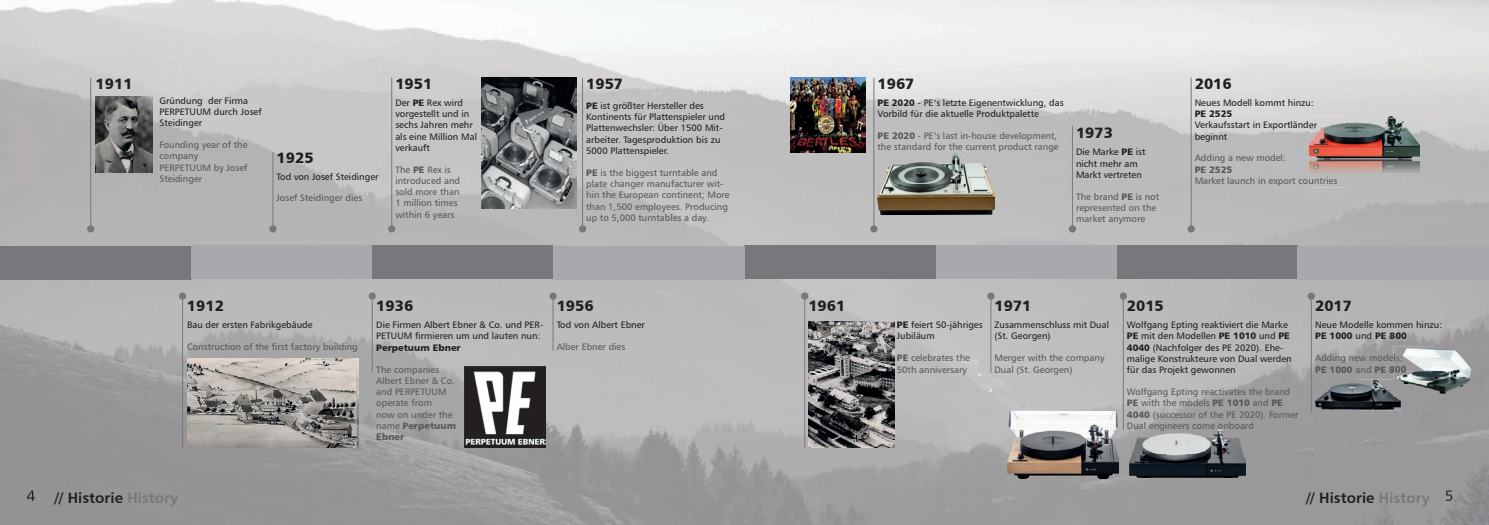
<style>
.page{position:relative;width:1489px;height:525px;background:#fff}
.page>*{position:absolute;margin:0;border:0;box-sizing:border-box;transform-origin:0 0}
.t1{font:15px "Humanist 777 BT Black B";color:#231f20}
.t2{font:15px "Humanist 777 BT Bold B";color:#231f20}
.t3{font:9.38px/11.2px "Humanist 777 BT Roman B";color:#231f20}
.t4{font:9.38px/11.2px "Humanist 777 BT Roman B";color:#57585a}
.t5{font:9.38px/11.2px "Humanist 777 BT Black B";color:#57585a}
.t6{font:9.38px "Humanist 777 BT Black B";color:#231f20}
.s1{font-family:"Humanist 777 BT Black B"}
.s2{font-family:"Humanist 777 BT Roman B"}
.s3{color:#76787b}
</style>
<div class="page">
<img style="left:0;top:0;width:1225px;height:524px">
<img style="left:1225px;top:131px;width:88px;height:393px">
<img style="left:1401px;top:131px;width:87px;height:218px">
<img style="left:1313px;top:187px;width:88px;height:337px">
<img style="left:1445px;top:349px;width:43px;height:175px">
<svg style="left:27px;top:490px;width:8px;height:10px"></svg>
<svg style="left:1445px;top:490px;width:7px;height:10px"></svg>
<img style="left:1194px;top:121px;width:114px;height:9px">
<img style="left:1195px;top:177px;width:113px;height:9px">
<img style="left:1314px;top:354px;width:79px;height:9px">
<img style="left:1371px;top:366px;width:22px;height:6px">
<img style="left:1127px;top:421px;width:125px;height:9px">
<div style="left:0;top:245px;width:191px;height:34px;background:#76787b"></div>
<div style="left:744px;top:245px;width:191px;height:34px;background:#76787b"></div>
<div style="left:372px;top:245px;width:181px;height:34px;background:#76787b"></div>
<div style="left:1116px;top:245px;width:181px;height:34px;background:#76787b"></div>
<div style="left:191px;top:245px;width:181px;height:34px;background:#a8a9ad"></div>
<div style="left:935px;top:245px;width:181px;height:34px;background:#a8a9ad"></div>
<div style="left:553px;top:245px;width:191px;height:34px;background:#a8a9ad"></div>
<div style="left:1297px;top:246px;width:191px;height:33px;background:#a8a9ad"></div>
<div style="left:87px;top:225px;width:7px;height:7px;background:#76787b;border-radius:50%"></div>
<div style="left:179px;top:292px;width:7px;height:7px;background:#76787b;border-radius:50%"></div>
<div style="left:368px;top:292px;width:8px;height:7px;background:#76787b;border-radius:50%"></div>
<div style="left:549px;top:292px;width:7px;height:7px;background:#76787b;border-radius:50%"></div>
<div style="left:1068px;top:225px;width:7px;height:7px;background:#76787b;border-radius:50%"></div>
<div style="left:1187px;top:225px;width:7px;height:7px;background:#76787b;border-radius:50%"></div>
<div style="left:870px;top:225px;width:7px;height:7px;background:#76787b;border-radius:50%"></div>
<div style="left:269px;top:225px;width:7px;height:7px;background:#76787b;border-radius:50%"></div>
<div style="left:801px;top:292px;width:7px;height:7px;background:#76787b;border-radius:50%"></div>
<div style="left:1119px;top:292px;width:7px;height:7px;background:#76787b;border-radius:50%"></div>
<div style="left:388px;top:225px;width:7px;height:7px;background:#76787b;border-radius:50%"></div>
<div style="left:987px;top:292px;width:7px;height:7px;background:#76787b;border-radius:50%"></div>
<div style="left:579px;top:225px;width:7px;height:7px;background:#76787b;border-radius:50%"></div>
<div style="left:1307px;top:292px;width:7px;height:7px;background:#76787b;border-radius:50%"></div>
<hr style="left:90px;top:78px;width:1px;height:148px;background:#76787b">
<hr style="left:272px;top:152px;width:1px;height:76px;background:#76787b">
<hr style="left:391px;top:78px;width:1px;height:148px;background:#76787b">
<hr style="left:582px;top:78px;width:1px;height:148px;background:#76787b">
<hr style="left:182px;top:299px;width:1px;height:148px;background:#76787b">
<hr style="left:372px;top:299px;width:1px;height:73px;background:#76787b">
<hr style="left:552px;top:298px;width:1px;height:52px;background:#76787b">
<hr style="left:804px;top:299px;width:1px;height:148px;background:#76787b">
<hr style="left:990px;top:298px;width:1px;height:74px;background:#76787b">
<hr style="left:1122px;top:298px;width:1px;height:132px;background:#76787b">
<hr style="left:1310px;top:299px;width:1px;height:114px;background:#76787b">
<hr style="left:1190px;top:78px;width:1px;height:148px;background:#76787b">
<hr style="left:1071px;top:126px;width:1px;height:100px;background:#76787b">
<hr style="left:873px;top:78px;width:1px;height:148px;background:#76787b">
<img style="left:96px;top:96px;width:56px;height:76px">
<img style="left:187px;top:358px;width:171px;height:89px">
<img style="left:481px;top:78px;width:95px;height:130px">
<img style="left:465px;top:366px;width:81px;height:81px">
<img style="left:808px;top:321px;width:86px;height:126px">
<img style="left:877px;top:154px;width:117px;height:61px">
<img style="left:1308px;top:116px;width:111px;height:71px">
<svg style="left:1308px;top:121px;width:8px;height:9px"></svg>
<img style="left:1308px;top:177px;width:28px;height:9px">
<img style="left:1314px;top:379px;width:86px;height:31px">
<img style="left:1393px;top:346px;width:80px;height:50px">
<svg style="left:1393px;top:354px;width:12px;height:18px"></svg>
<img style="left:1393px;top:379px;width:7px;height:17px">
<img style="left:1007px;top:410px;width:111px;height:68px">
<img style="left:1129px;top:429px;width:116px;height:48px">
<img style="left:790px;top:78px;width:75px;height:74px">
<h1 class="t1" style="left:96px;top:74px;width:38px">1911</h1>
<p class="t3" style="left:159px;top:94px;width:104px">Gründung der Firma<br>PERPETUUM durch Josef<br>Steidinger</p>
<p class="t4" style="left:159px;top:139px;width:90px">Founding year of the company<br>PERPETUUM by Josef<br>Steidinger</p>
<h1 class="t1" style="left:276px;top:148px;width:38px">1925</h1>
<p class="t3" style="left:276px;top:170px;width:103px">Tod von Josef Steidinger</p>
<p class="t4" style="left:276px;top:192px;width:87px">Josef Steidinger dies</p>
<h1 class="t1" style="left:395px;top:74px;width:38px">1951</h1>
<h1 class="t1" style="left:586px;top:74px;width:38px">1957</h1>
<h1 class="t1" style="left:877px;top:74px;width:38px">1967</h1>
<h1 class="t1" style="left:1194px;top:74px;width:38px">2016</h1>
<h1 class="t1" style="left:1075px;top:123px;width:38px">1973</h1>
<p class="t3" style="left:1194px;top:97px;width:121px">Neues Modell kommt hinzu:</p>
<p class="t6" style="left:1194px;top:108px;width:39px">PE 2525</p>
<p class="t3" style="left:1194px;top:119px;width:124px">Verkaufsstart in Exportländer beginnt</p>
<p class="t4" style="left:1194px;top:152px;width:92px">Adding a new model:</p>
<p class="t5" style="left:1194px;top:163px;width:39px">PE 2525</p>
<p class="t4" style="left:1194px;top:175px;width:144px">Market launch in export countries</p>
<p class="t3" style="left:395px;top:97px;width:83px">Der <span class="s1">PE</span> Rex wird vorgestellt und in sechs Jahren mehr als eine Million Mal verkauft</p>
<p class="t4" style="left:395px;top:163px;width:66px">The <span class="s1">PE</span> Rex is introduced and sold more than<br>1 million times within 6 years</p>
<p class="t3" style="left:877px;top:97px;width:188px"><span class="s1">PE 2020</span> - PE‘s letzte Eigenentwicklung, das<br>Vorbild für die aktuelle Produktpalette</p>
<p class="t4" style="left:877px;top:130px;width:183px"><span class="s1">PE 2020</span> - PE‘s last in-house development, the standard for the current product range</p>
<p class="t3" style="left:586px;top:100px;width:140px"><span class="s1">PE</span> ist größter Hersteller des<br>Kontinents für Plattenspieler und<br>Plattenwechsler: Über 1500 Mit&shy;arbeiter. Tagesproduktion bis zu<br>5000 Plattenspieler.</p>
<p class="t4" style="left:586px;top:167px;width:145px"><span class="s1">PE</span> is the biggest turntable and plate changer manufacturer wit&shy;hin the European continent; More than 1,500 employees. Producing up to 5,000 turntables a day.</p>
<p class="t3" style="left:1075px;top:146px;width:71px">Die Marke <span class="s1">PE</span> ist nicht mehr am<br>Markt vertreten</p>
<p class="t4" style="left:1075px;top:190px;width:85px">The brand <span class="s1">PE</span> is not represented on the market anymore</p>
<h1 class="t1" style="left:187px;top:296px;width:38px">1912</h1>
<h1 class="t1" style="left:376px;top:296px;width:38px">1936</h1>
<h1 class="t1" style="left:556px;top:296px;width:38px">1956</h1>
<h1 class="t1" style="left:808px;top:296px;width:38px">1961</h1>
<h1 class="t1" style="left:994px;top:296px;width:38px">1971</h1>
<h1 class="t1" style="left:1126px;top:296px;width:38px">2015</h1>
<h1 class="t1" style="left:1314px;top:296px;width:38px">2017</h1>
<p class="t3" style="left:187px;top:319px;width:127px">Bau der ersten Fabrikgebäude</p>
<p class="t4" style="left:187px;top:341px;width:172px">Construction of the first factory building</p>
<p class="t3" style="left:376px;top:319px;width:168px">Die Firmen Albert Ebner &amp; Co. und PER-<br>PETUUM firmieren um und lauten nun:</p>
<p class="t6" style="left:376px;top:341px;width:86px">Perpetuum Ebner</p>
<p class="t4" style="left:376px;top:363px;width:80px">The companies<br>Albert Ebner &amp; Co. and PERPETUUM operate from<br>now on under the</p>
<p class="t5" style="left:376px;top:419px;width:81px"><span class="s2">name</span> Perpetuum<br>Ebner</p>
<p class="t3" style="left:556px;top:319px;width:90px">Tod von Albert Ebner</p>
<p class="t4" style="left:556px;top:341px;width:70px">Alber Ebner dies</p>
<p class="t3" style="left:896px;top:319px;width:87px"><span class="s1">PE</span> feiert 50-jähriges<br>Jubiläum</p>
<p class="t4" style="left:896px;top:352px;width:75px"><span class="s1">PE</span> celebrates the<br>50th anniversary</p>
<p class="t3" style="left:994px;top:319px;width:116px">Zusammenschluss mit Dual (St. Georgen)</p>
<p class="t4" style="left:994px;top:352px;width:111px">Merger with the company<br>Dual (St. Georgen)</p>
<p class="t3" style="left:1126px;top:319px;width:166px">Wolfgang Epting reaktiviert die Marke <span class="s1">PE</span> mit den Modellen <span class="s1">PE 1010</span> und <span class="s1">PE 4040</span> (Nachfolger des PE 2020). Ehe&shy;malige Konstrukteure von Dual werden für das Projekt gewonnen</p>
<p class="t4" style="left:1126px;top:386px;width:173px">Wolfgang Epting reactivates the brand <span class="s1">PE</span> with the models <span class="s1">PE 1010</span> and <span class="s1">PE 4040</span> (successor of the PE 2020). Former Dual engineers come onboard</p>
<p class="t3" style="left:1314px;top:319px;width:128px">Neue Modelle kommen hinzu:</p>
<p class="t6" style="left:1314px;top:330px;width:93px">PE 1000 <span class="s2">und</span> PE 800</p>
<p class="t4" style="left:1314px;top:352px;width:89px">Adding new models:</p>
<p class="t5" style="left:1314px;top:363px;width:93px">PE 1000 <span class="s2">and</span> PE 800</p>
<h1 class="t2" style="left:55px;top:488px;width:125px">// Historie <span class="s3">History</span></h1>
<h1 class="t2" style="left:1306px;top:488px;width:125px">// Historie <span class="s3">History</span></h1>
</div>
